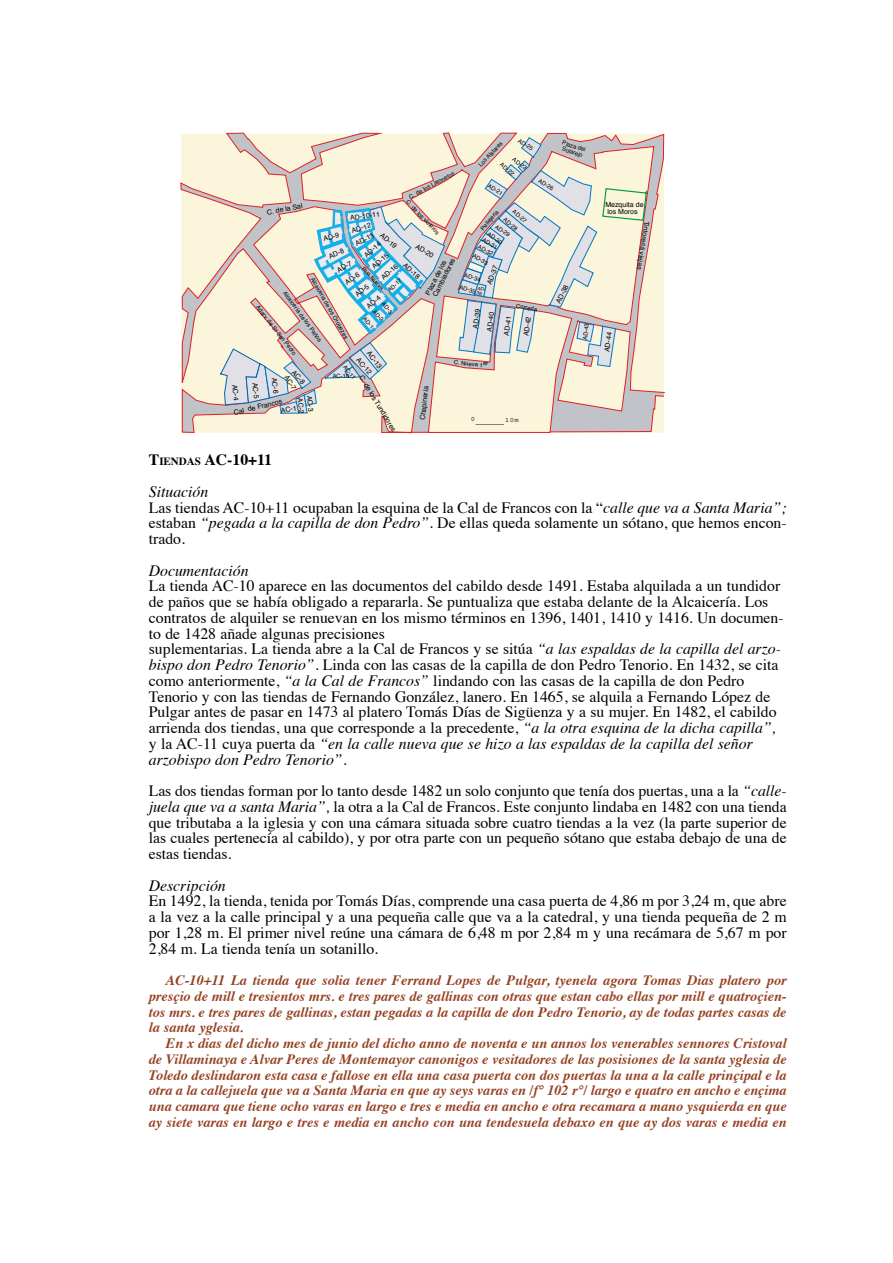
<style>
.page{position:relative;width:893px;height:1263px;background:#fff}
.page>*{position:absolute;margin:0;border:0;box-sizing:border-box;transform-origin:0 0}
.t1{font:15.75px/15.8px "Times";color:#000;text-align:justify}
.t2{font:700 15.75px/31.5px "Times";color:#000}
.t3{font:italic 15.75px "Times";color:#000}
.t4{font:italic 700 14.25px/15.8px "Times";color:#954122;text-align:justify}
.t5{font:7.05px/7.1px "Helvetica";color:#000}
.t6{font:7.05px "Courier";color:#000}
.t7{font:5.85px/11.9px "Helvetica";color:#000}
.t8{font:4.65px/4.7px "Helvetica";color:#000}
.s1{font-size:10.95px}
.s2{font-weight:400;font-style:italic}
.s3{font-style:italic}
</style>
<div class="page">
<svg style="left:181px;top:133px;width:483px;height:300px"></svg>
<svg style="left:220px;top:137px;width:434px;height:296px"></svg>
<p class="t7" style="left:522px;top:135px;width:18px;rotate:32deg">AD-25</p>
<p class="t7" style="left:512px;top:150px;width:25px;text-indent:7px;rotate:38deg">AD-23<br>AD-22</p>
<p class="t7" style="left:491px;top:180px;width:18px;rotate:32deg">AD-21</p>
<p class="t7" style="left:563px;top:139px;width:26px;line-height:5.8px;rotate:18deg">Plaza del<br>Solarejo</p>
<p class="t7" style="left:475px;top:162px;width:34px;rotate:-47deg">Los Alatares</p>
<p class="t7" style="left:407px;top:191px;width:52px;rotate:-28deg">C. de los Latoneros</p>
<p class="t7" style="left:412px;top:197px;width:46px;rotate:46deg">C. de los violeros</p>
<p class="t7" style="left:542px;top:175px;width:18px;rotate:32deg">AD-26</p>
<p class="t5" style="left:266px;top:209px;width:38px;rotate:-11deg">C. de la Sal</p>
<p class="t7" style="left:517px;top:206px;width:18px;rotate:39deg">AD-27</p>
<p class="t7" style="left:477px;top:226px;width:26px;rotate:-50deg">Pellejería</p>
<p class="t5" style="left:350px;top:214px;width:32px;rotate:-8deg">AD-10-11</p>
<p class="t7" style="left:508px;top:214px;width:18px;rotate:39deg">AD-28</p>
<p class="t5" style="left:351px;top:227px;width:21px;rotate:-17deg">AD-12</p>
<p class="t7" style="left:499px;top:221px;width:18px;rotate:35deg">AD-29</p>
<p class="t7" style="left:492px;top:228px;width:18px;rotate:35deg">AD-30</p>
<p class="t7" style="left:476px;top:250px;width:18px;rotate:28deg">AD-33</p>
<p class="t5" style="left:384px;top:231px;width:21px;rotate:41deg">AD-19</p>
<p class="t5" style="left:323px;top:235px;width:17px;rotate:-14deg">AD-9</p>
<p class="t5" style="left:354px;top:240px;width:21px;rotate:-27deg">AD-13</p>
<p class="t7" style="left:486px;top:234px;width:18px;rotate:31deg">AD-31</p>
<p class="t5" style="left:363px;top:253px;width:21px;rotate:-41deg">AD-14</p>
<p class="t5" style="left:418px;top:242px;width:21px;rotate:32deg">AD-20</p>
<p class="t7" style="left:481px;top:241px;width:18px;rotate:28deg">AD-32</p>
<p class="t5" style="left:327px;top:253px;width:17px;rotate:-24deg">AD-8</p>
<p class="t5" style="left:370px;top:264px;width:21px;rotate:-41deg">AD-15</p>
<p class="t5" style="left:424px;top:293px;width:45px;rotate:-63deg">Plaza de los<br>Cambiadores</p>
<p class="t5" style="left:336px;top:267px;width:17px;rotate:-30deg">AD-7</p>
<p class="t5" style="left:406px;top:262px;width:21px;rotate:41deg">AD-18</p>
<p class="t5" style="left:380px;top:275px;width:21px;rotate:-41deg">AD-16</p>
<p class="t5" style="left:486px;top:283px;width:21px;rotate:-70deg">AD-37</p>
<p class="t7" style="left:367px;top:263px;width:31px;rotate:47deg">Rua Nueva</p>
<p class="t5" style="left:344px;top:280px;width:17px;rotate:-35deg">AD-6</p>
<p class="t7" style="left:466px;top:269px;width:18px;rotate:15deg">AD-34</p>
<p class="t7" style="left:318px;top:275px;width:71px;rotate:60deg">Alcaiceria de los Orobezes</p>
<p class="t7" style="left:385px;top:286px;width:18px;rotate:-41deg">AD-17</p>
<p class="t5" style="left:354px;top:293px;width:17px;rotate:-41deg">AD-5</p>
<p class="t5" style="left:555px;top:301px;width:21px;rotate:-65deg">AD-38</p>
<p class="t7" style="left:461px;top:281px;width:18px;rotate:15deg">AD-35</p>
<p class="t8" style="left:478px;top:285px;width:10px;rotate:11deg">AD-<br>36</p>
<p class="t7" style="left:289px;top:288px;width:63px;rotate:54deg">Alcaicería de los Paños</p>
<p class="t5" style="left:365px;top:305px;width:17px;rotate:-41deg">AD-4</p>
<p class="t7" style="left:387px;top:299px;width:15px;rotate:48deg">AD-3</p>
<p class="t7" style="left:517px;top:299px;width:23px;rotate:10deg">Correría</p>
<p class="t7" style="left:262px;top:302px;width:63px;rotate:52deg">Adarv. de Sr San Pedro</p>
<p class="t5" style="left:468px;top:329px;width:23px;line-height:14.2px;rotate:-83deg">AD-39<br>AD-40</p>
<p class="t5" style="left:503px;top:335px;width:21px;rotate:-83deg">AD-41</p>
<p class="t5" style="left:522px;top:336px;width:21px;rotate:-83deg">AD-42</p>
<p class="t7" style="left:579px;top:339px;width:18px;rotate:-83deg">AD-43</p>
<p class="t7" style="left:378px;top:306px;width:15px;rotate:48deg">AD-2</p>
<p class="t7" style="left:368px;top:314px;width:15px;rotate:48deg">AD-1</p>
<p class="t5" style="left:371px;top:349px;width:21px;rotate:52deg">AC-13</p>
<p class="t7" style="left:349px;top:362px;width:18px;rotate:51deg">AC-11</p>
<p class="t5" style="left:360px;top:356px;width:21px;rotate:48deg">AC-12</p>
<p class="t7" style="left:454px;top:356px;width:36px;rotate:6deg">C. Nueva 1er</p>
<p class="t5" style="left:296px;top:369px;width:17px;rotate:47deg">AC-8</p>
<p class="t7" style="left:332px;top:370px;width:18px;rotate:-2deg">AC-10</p>
<p class="t5" style="left:289px;top:373px;width:17px;rotate:59deg">AC-7</p>
<p class="t5" style="left:364px;top:374px;width:66px;rotate:59deg">C. de los Tundidores</p>
<p class="t5" style="left:238px;top:384px;width:17px;rotate:83deg">AC-4</p>
<p class="t5" style="left:259px;top:382px;width:17px;rotate:83deg">AC-5</p>
<p class="t5" style="left:278px;top:377px;width:17px;rotate:83deg">AC-6</p>
<p class="t5" style="left:418px;top:420px;width:36px;rotate:-83deg">Chapinería</p>
<p class="t5" style="left:280px;top:406px;width:17px;rotate:-7deg">AC-1</p>
<p class="t5" style="left:304px;top:397px;width:17px;rotate:83deg">AC-2</p>
<p class="t5" style="left:313px;top:395px;width:17px;rotate:83deg">AC-3</p>
<p class="t5" style="left:233px;top:409px;width:51px;rotate:-13deg">Cal de Francos</p>
<p class="t6" style="left:471px;top:416px;width:6px">0</p>
<p class="t6" style="left:505px;top:417px;width:15px">10m</p>
<p class="t5" style="left:605px;top:200px;width:40px">Mezquita de los Moros</p>
<p class="t5" style="left:651px;top:221px;width:51px;rotate:99deg">Tintoreriá viejas</p>
<p class="t5" style="left:603px;top:351px;width:21px;rotate:-83deg">AD-44</p>
<p class="t2" style="left:149px;top:442px;width:125px">T<span class="s1">IENDAS</span> AC-10+11<br><span class="s2">Situación</span></p>
<p class="t1" style="left:149px;top:498px;width:639px">Las tiendas AC-10+11 ocupaban la esquina de la Cal de Francos con la “<span class="s3">calle que va a Santa Maria”; </span>estaban <span class="s3">“pegada a la capilla de don Pedro”.</span> De ellas queda solamente un sótano, que hemos encon&shy;trado.</p>
<p class="t3" style="left:149px;top:556px;width:101px">Documentación</p>
<p class="t1" style="left:149px;top:577px;width:636px;text-align:left">La tienda AC-10 aparece en las documentos del cabildo desde 1491. Estaba alquilada a un tundidor de paños que se había obligado a repararla. Se puntualiza que estaba delante de la Alcaicería. Los contratos de alquiler se renuevan en los mismo términos en 1396, 1401, 1410 y 1416. Un documen&shy;to de 1428 añade algunas precisiones<br>suplementarias. La tienda abre a la Cal de Francos y se sitúa <span class="s3">“a las espaldas de la capilla del arzo&shy;bispo don Pedro Tenorio”.</span> Linda con las casas de la capilla de don Pedro Tenorio. En 1432, se cita como anteriormente, <span class="s3">“a la Cal de Francos”</span> lindando con las casas de la capilla de don Pedro Tenorio y con las tiendas de Fernando González, lanero. En 1465, se alquila a Fernando López de Pulgar antes de pasar en 1473 al platero Tomás Días de Sigüenza y a su mujer. En 1482, el cabildo arrienda dos tiendas, una que corresponde a la precedente, <span class="s3">“a la otra esquina de la dicha capilla”, </span>y la AC-11 cuya puerta da <span class="s3">“en la calle nueva que se hizo a las espaldas de la capilla del señor arzobispo don Pedro Tenorio”.</span></p>
<p class="t1" style="left:149px;top:781px;width:639px">Las dos tiendas forman por lo tanto desde 1482 un solo conjunto que tenía dos puertas, una a la <span class="s3">“calle&shy;juela que va a santa Maria”,</span> la otra a la Cal de Francos. Este conjunto lindaba en 1482 con una tienda que tributaba a la iglesia y con una cámara situada sobre cuatro tiendas a la vez (la parte superior de las cuales pertenecía al cabildo), y por otra parte con un pequeño sótano que estaba debajo de una de estas tiendas.</p>
<p class="t3" style="left:149px;top:871px;width:78px">Descripción</p>
<p class="t1" style="left:149px;top:892px;width:639px">En 1492, la tienda, tenida por Tomás Días, comprende una casa puerta de 4,86 m por 3,24 m, que abre a la vez a la calle principal y a una pequeña calle que va a la catedral, y una tienda pequeña de 2 m por 1,28 m. El primer nivel reúne una cámara de 6,48 m por 2,84 m y una recámara de 5,67 m por 2,84 m. La tienda tenía un sotanillo.</p>
<p class="t4" style="left:149px;top:971px;width:639px;text-indent:17px">AC-10+11 La tienda que solia tener Ferrand Lopes de Pulgar, tyenela agora Tomas Dias platero por presçio de mill e tresientos mrs. e tres pares de gallinas con otras que estan cabo ellas por mill e quatroçien&shy;tos mrs. e tres pares de gallinas, estan pegadas a la capilla de don Pedro Tenorio, ay de todas partes casas de la santa yglesia.</p>
<p class="t4" style="left:149px;top:1034px;width:639px;text-indent:17px">En x dias del dicho mes de junio del dicho anno de noventa e un annos los venerables sennores Cristoval de Villaminaya e Alvar Peres de Montemayor canonigos e vesitadores de las posisiones de la santa yglesia de Toledo deslindaron esta casa e fallose en ella una casa puerta con dos puertas la una a la calle prinçipal e la otra a la callejuela que va a Santa Maria en que ay seys varas en /f° 102 r°/ largo e quatro en ancho e ençima una camara que tiene ocho varas en largo e tres e media en ancho e otra recamara a mano ysquierda en que ay siete varas en largo e tres e media en ancho con una tendesuela debaxo en que ay dos varas e media en</p>
</div>
